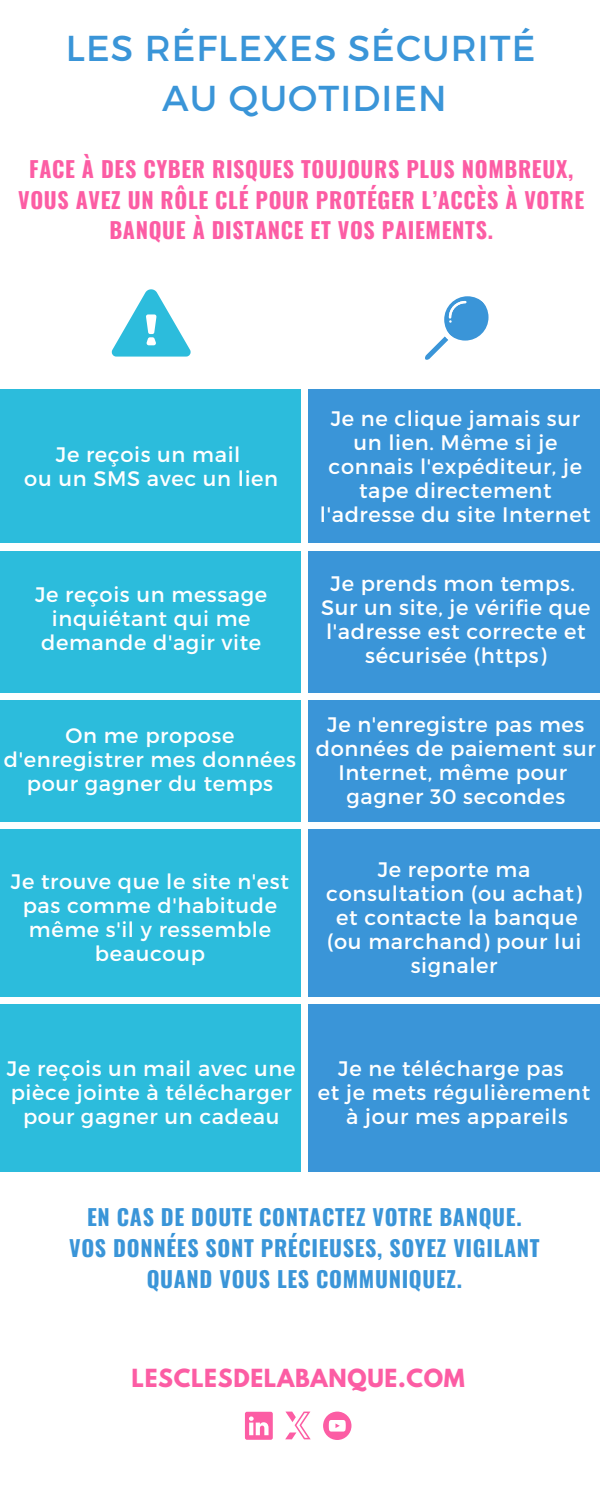
<style>
.page{position:relative;width:600px;height:1500px;background:#fff}
.page>*{position:absolute;margin:0;border:0;box-sizing:border-box;transform-origin:0 0}
.t1{font:36px/50.2px "Montserrat";letter-spacing:.03em;color:#3a95d8;text-align:center}
.t2{font:700 22.1px "League Spartan";letter-spacing:.03em;color:#fc5da4}
.t3{font:700 22px/30.8px "Oswald";letter-spacing:.03em;color:#fc5da4;text-align:center}
.t4{font:700 22px/30.8px "Oswald";letter-spacing:.03em;color:#3a95d8;text-align:center}
.t5{font:21px/24px "Montserrat";letter-spacing:.03em;color:#fff;text-align:center}
</style>
<div class="page">
<div style="left:0;top:390px;width:301px;height:782px;background:#2cbcdc"></div>
<div style="left:309px;top:390px;width:291px;height:782px;background:#3a95d8"></div>
<svg style="left:425px;top:296px;width:64px;height:64px"></svg>
<hr style="left:0;top:550px;width:600px;height:1px;background:#fff">
<div style="left:0;top:543px;width:600px;height:7px;background:#fff"></div>
<div style="left:0;top:998px;width:600px;height:6px;background:#fff"></div>
<div style="left:0;top:693px;width:600px;height:7px;background:#fff"></div>
<div style="left:0;top:822px;width:600px;height:7px;background:#fff"></div>
<svg style="left:112px;top:289px;width:79px;height:68px"></svg>
<svg style="left:245px;top:1412px;width:28px;height:28px"></svg>
<svg style="left:285px;top:1412px;width:26px;height:27px"></svg>
<svg style="left:323px;top:1412px;width:28px;height:28px"></svg>
<p class="t1" style="left:66px;top:21px;width:471px">LES RÉFLEXES SÉCURITÉ<br>AU QUOTIDIEN</p>
<h1 class="t3" style="left:18px;top:153px;width:568px">FACE À DES CYBER RISQUES TOUJOURS PLUS NOMBREUX,<br>VOUS AVEZ UN RÔLE CLÉ POUR PROTÉGER L’ACCÈS À VOTRE<br>BANQUE À DISTANCE ET VOS PAIEMENTS.</h1>
<p class="t5" style="left:56px;top:442px;width:186px">Je reçois un mail</p>
<p class="t5" style="left:24px;top:466px;width:255px">ou un SMS avec un lien</p>
<p class="t5" style="left:35px;top:582px;width:234px">Je reçois un message inquiétant qui me demande d'agir vite</p>
<p class="t5" style="left:4px;top:723px;width:294px">On me propose d'enregistrer mes données pour gagner du temps</p>
<p class="t5" style="left:320px;top:406px;width:272px">Je ne clique jamais sur un lien. Même si je connais l'expéditeur, je tape directement l'adresse du site Internet</p>
<p class="t5" style="left:331px;top:570px;width:246px">Je prends mon temps.</p>
<p class="t5" style="left:321px;top:594px;width:271px">Sur un site, je vérifie que l'adresse est correcte et sécurisée (https)</p>
<p class="t5" style="left:316px;top:711px;width:282px">Je n'enregistre pas mes données de paiement sur<br>Internet, même pour</p>
<p class="t5" style="left:346px;top:783px;width:220px">gagner 30 secondes</p>
<p class="t5" style="left:11px;top:869px;width:280px">Je trouve que le site n'est pas comme d'habitude même s'il y ressemble beaucoup</p>
<p class="t5" style="left:326px;top:857px;width:257px">Je reporte ma consultation (ou achat)</p>
<p class="t5" style="left:327px;top:905px;width:256px">et contacte la banque (ou marchand) pour lui signaler</p>
<p class="t5" style="left:7px;top:1055px;width:290px">Je reçois un mail avec une pièce jointe à télécharger pour gagner un cadeau</p>
<p class="t5" style="left:338px;top:1055px;width:227px">Je ne télécharge pas</p>
<p class="t5" style="left:318px;top:1079px;width:274px">et je mets régulièrement</p>
<p class="t5" style="left:346px;top:1103px;width:223px">à jour mes appareils</p>
<h2 class="t4" style="left:69px;top:1201px;width:472px">EN CAS DE DOUTE CONTACTEZ VOTRE BANQUE.<br>VOS DONNÉES SONT PRÉCIEUSES, SOYEZ VIGILANT<br>QUAND VOUS LES COMMUNIQUEZ.</h2>
<p class="t2" style="left:131px;top:1367px;width:335px">LESCLESDELABANQUE.COM</p>
</div>
